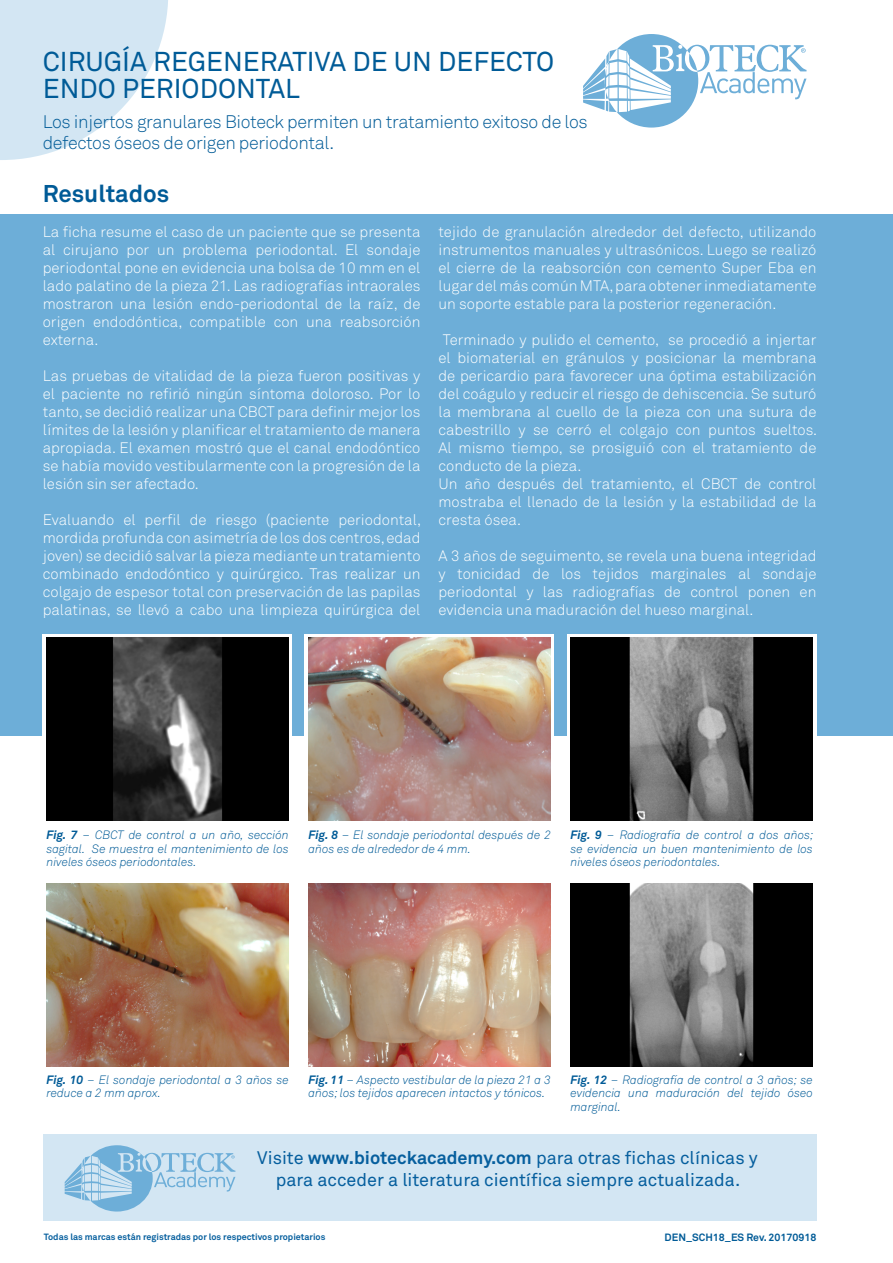
<style>
.page{position:relative;width:893px;height:1263px;background:#fff}
.page>*{position:absolute;margin:0;border:0;box-sizing:border-box;transform-origin:0 0}
.t1{font:27px/27px "Akkurat Pro";color:#005b97}
.t2{font:700 24px "Akkurat Pro";color:#005b97}
.t3{font:18px/21.6px "Akkurat Pro";color:#065f9e;text-align:center}
.t4{font:18px/21px "Akkurat Light Pro";letter-spacing:-.02em;color:#005b97}
.t5{font:15px/18px "Akkurat Light Pro";color:#fff;text-align:justify}
.t6{font:italic 12px/13.5px "Akkurat Light Pro";color:#005b97}
.t7{font:700 10.5px "Akkurat Pro";color:#005b97}
.t8{font:700 9px "Akkurat Pro";color:#065f9e}
.s1{font-family:"Akkurat Pro";font-weight:700}
.s2{font-weight:700}
</style>
<div class="page">
<svg style="left:0;top:0;width:168px;height:160px"></svg>
<svg style="left:583px;top:34px;width:223px;height:94px"></svg>
<div style="left:0;top:214px;width:893px;height:522px;background:#6daed8"></div>
<img style="left:46px;top:883px;width:243px;height:183px">
<img style="left:308px;top:883px;width:243px;height:183px">
<img style="left:570px;top:883px;width:243px;height:183px">
<div style="left:305px;top:634px;width:249px;height:190px;background:#fff"></div>
<img style="left:308px;top:638px;width:243px;height:183px">
<div style="left:567px;top:634px;width:249px;height:190px;background:#fff"></div>
<img style="left:570px;top:638px;width:243px;height:183px">
<div style="left:43px;top:1134px;width:774px;height:86px;background:#d3e6f3"></div>
<svg style="left:65px;top:1145px;width:170px;height:66px"></svg>
<div style="left:43px;top:634px;width:249px;height:190px;background:linear-gradient(to right,#fff,#fff)"></div>
<img style="left:46px;top:638px;width:242px;height:183px">
<p class="t1" style="left:43px;top:49px;width:513px">CIRUGÍA REGENERATIVA DE UN DEFECTO<br>ENDO PERIODONTAL</p>
<p class="t4" style="left:43px;top:112px;width:546px">Los injertos granulares Bioteck permiten un tratamiento exitoso de los defectos óseos de origen periodontal.</p>
<p class="t2" style="left:43px;top:178px;width:128px">Resultados</p>
<p class="t5" style="left:43px;top:223px;width:379px">La ficha resume el caso de un paciente que se presenta al cirujano por un problema periodontal. El sondaje periodontal pone en evidencia una bolsa de 10 mm en el lado palatino de la pieza 21. Las radiografías intraorales mostraron una lesión endo-periodontal de la raíz, de origen endodóntica, compatible con una reabsorción externa.</p>
<p class="t5" style="left:43px;top:367px;width:379px">Las pruebas de vitalidad de la pieza fueron positivas y el paciente no refirió ningún síntoma doloroso. Por lo tanto, se decidió realizar una CBCT para definir mejor los límites de la lesión y planificar el tratamiento de manera apropiada. El examen mostró que el canal endodóntico se había movido vestibularmente con la progresión de la lesión sin ser afectado.</p>
<p class="t5" style="left:43px;top:511px;width:380px">Evaluando el perfil de riesgo (paciente periodontal, mordida profunda con asimetría de los dos centros, edad joven) se decidió salvar la pieza mediante un tratamiento combinado endodóntico y quirúrgico. Tras realizar un colgajo de espesor total con preservación de las papilas palatinas, se llevó a cabo una limpieza quirúrgica del</p>
<p class="t5" style="left:438px;top:223px;width:379px">tejido de granulación alrededor del defecto, utilizando instrumentos manuales y ultrasónicos. Luego se realizó el cierre de la reabsorción con cemento Super Eba en lugar del más común MTA, para obtener inmediatamente un soporte estable para la posterior regeneración.</p>
<p class="t5" style="left:438px;top:331px;width:380px">Terminado y pulido el cemento, se procedió a injertar el biomaterial en gránulos y posicionar la membrana de pericardio para favorecer una óptima estabilización del coágulo y reducir el riesgo de dehiscencia. Se suturó la membrana al cuello de la pieza con una sutura de cabestrillo y se cerró el colgajo con puntos sueltos.<br>Al mismo tiempo, se prosiguió con el tratamiento de conducto de la pieza.</p>
<p class="t5" style="left:438px;top:475px;width:379px">Un año después del tratamiento, el CBCT de control mostraba el llenado de la lesión y la estabilidad de la cresta ósea.</p>
<p class="t5" style="left:438px;top:547px;width:379px">A 3 años de seguimento, se revela una buena integridad y tonicidad de los tejidos marginales al sondaje periodontal y las radiografías de control ponen en evidencia una maduración del hueso marginal.</p>
<p class="t6" style="left:46px;top:829px;width:244px;text-align:justify"><span class="s1">Fig. 7</span> – CBCT de control a un año, sección sagital. Se muestra el mantenimiento de los niveles óseos periodontales.</p>
<p class="t6" style="left:308px;top:829px;width:244px"><span class="s1">Fig. 8</span> – El sondaje periodontal después de 2 años es de alrededor de 4 mm.</p>
<p class="t6" style="left:570px;top:829px;width:245px;text-align:justify"><span class="s1">Fig. 9</span> – Radiografía de control a dos años; se evidencia un buen mantenimiento de los niveles óseos periodontales.</p>
<p class="t6" style="left:46px;top:1073px;width:244px"><span class="s1">Fig. 10</span> – El sondaje periodontal a 3 años se reduce a 2 mm aprox.</p>
<p class="t6" style="left:308px;top:1073px;width:244px"><span class="s1">Fig. 11</span> – Aspecto vestibular de la pieza 21 a 3 años; los tejidos aparecen intactos y tónicos.</p>
<p class="t6" style="left:570px;top:1073px;width:244px;text-align:justify"><span class="s1">Fig. 12</span> – Radiografía de control a 3 años; se evidencia una maduración del tejido óseo marginal.</p>
<p class="t3" style="left:257px;top:1147px;width:502px">Visite <span class="s2">www.bioteckacademy.com</span> para otras fichas clínicas y para acceder a literatura científica siempre actualizada.</p>
<p class="t8" style="left:44px;top:1231px;width:283px">Todas las marcas están registradas por los respectivos propietarios</p>
<p class="t7" style="left:665px;top:1231px;width:153px">DEN_SCH18_ES Rev. 20170918</p>
</div>
